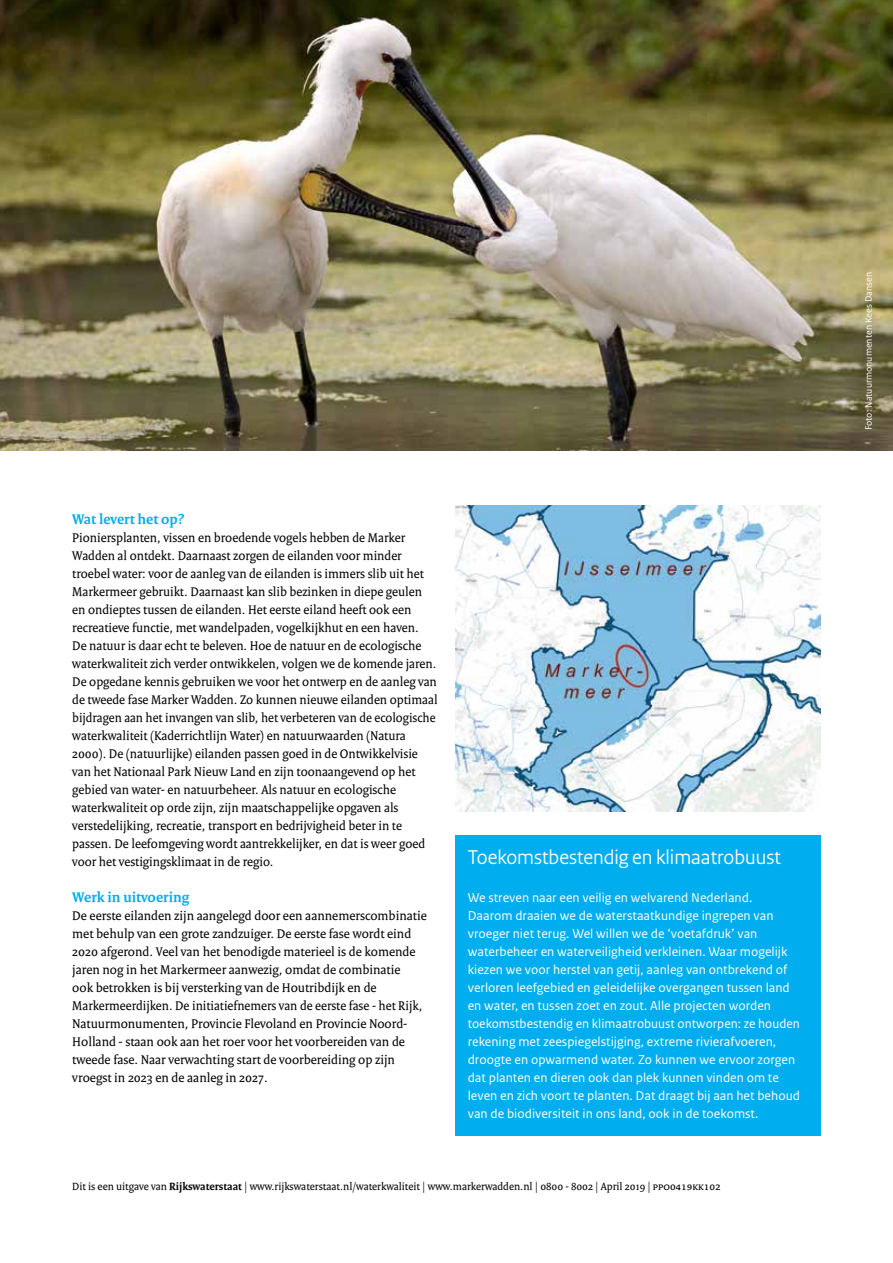
<style>
.page{position:relative;width:893px;height:1263px;background:#fff}
.page>*{position:absolute;margin:0;border:0;box-sizing:border-box;transform-origin:0 0}
._20_RO_Kader_Kop_Cya{font:21px "Rijksoverheid Sans Heading";color:#fff}
._05_RO_Alineakop{font:700 15px "Rijksoverheid Serif";color:#00aeef}
._10_RO_Broodtekst{font:13.5px/18px "Rijksoverheid Serif";color:#000}
._24_RO_Kader_Broodte{font:13.5px/18px "Rijksoverheid Sans Text";color:#fff}
.t1{font:11.25px "Rijksoverheid Serif";color:#000}
.t2{font:9.75px "Rijksoverheid Sans Text";color:#fff}
.s1{font-weight:700}
</style>
<div class="page">
<img style="left:0;top:0;width:893px;height:450px">
<img style="left:455px;top:506px;width:366px;height:306px">
<div style="left:455px;top:835px;width:366px;height:301px;background:#00aeef"></div>
<p class="_05_RO_Alineakop" style="left:72px;top:510px;width:114px">Wat levert het op?</p>
<p class="_10_RO_Broodtekst" style="left:72px;top:528px;width:367px">Pioniersplanten, vissen en broedende vogels hebben de Marker Wadden al ontdekt. Daarnaast zorgen de eilanden voor minder troebel water: voor de aanleg van de eilanden is immers slib uit het Markermeer gebruikt. Daarnaast kan slib bezinken in diepe geulen en ondieptes tussen de eilanden. Het eerste eiland heeft ook een recreatieve functie, met wandelpaden, vogelkijkhut en een haven.<br>De natuur is daar echt te beleven. Hoe de natuur en de ecologische waterkwaliteit zich verder ontwikkelen, volgen we de komende jaren.<br>De opgedane kennis gebruiken we voor het ontwerp en de aanleg van de tweede fase Marker Wadden. Zo kunnen nieuwe eilanden optimaal bijdragen aan het invangen van slib, het verbeteren van de ecologische waterkwaliteit (Kaderrichtlijn Water) en natuurwaarden (Natura 2000). De (natuurlijke) eilanden passen goed in de Ontwikkelvisie van het Nationaal Park Nieuw Land en zijn toonaangevend op het gebied van water- en natuurbeheer. Als natuur en ecologische waterkwaliteit op orde zijn, zijn maatschappelijke opgaven als verstedelijking, recreatie, transport en bedrijvigheid beter in te passen. De leefomgeving wordt aantrekkelijker, en dat is weer goed voor het vestigingsklimaat in de regio.</p>
<p class="_05_RO_Alineakop" style="left:72px;top:888px;width:118px">Werk in uitvoering</p>
<p class="_10_RO_Broodtekst" style="left:72px;top:906px;width:356px">De eerste eilanden zijn aangelegd door een aannemerscombinatie met behulp van een grote zandzuiger. De eerste fase wordt eind 2020 afgerond. Veel van het benodigde materieel is de komende jaren nog in het Markermeer aanwezig, omdat de combinatie<br>ook betrokken is bij versterking van de Houtribdijk en de Markermeerdijken. De initiatiefnemers van de eerste fase - het Rijk, Natuurmonumenten, Provincie Flevoland en Provincie Noord-Holland - staan ook aan het roer voor het voorbereiden van de tweede fase. Naar verwachting start de voorbereiding op zijn vroegst in 2023 en de aanleg in 2027.</p>
<p class="_20_RO_Kader_Kop_Cya" style="left:468px;top:845px;width:315px">Toekomstbestendig en klimaatrobuust</p>
<p class="_24_RO_Kader_Broodte" style="left:468px;top:889px;width:334px">We streven naar een veilig en welvarend Nederland.<br>Daarom draaien we de waterstaatkundige ingrepen van vroeger niet terug. Wel willen we de ‘voetafdruk’ van waterbeheer en waterveiligheid verkleinen. Waar mogelijk kiezen we voor herstel van getij, aanleg van ontbrekend of verloren leefgebied en geleidelijke overgangen tussen land en water, en tussen zoet en zout. Alle projecten worden toekomstbestendig en klimaatrobuust ontworpen: ze houden rekening met zeespiegelstijging, extreme rivierafvoeren, droogte en opwarmend water. Zo kunnen we ervoor zorgen dat planten en dieren ook dan plek kunnen vinden om te leven en zich voort te planten. Dat draagt bij aan het behoud van de biodiversiteit in ons land, ook in de toekomst.</p>
<p class="t1" style="left:72px;top:1179px;width:650px">Dit is een uitgave van <span class="s1">Rijkswaterstaat</span> | www.rijkswaterstaat.nl/waterkwaliteit | www.markerwadden.nl | 0800 - 8002 | April 2019 | ppo0419kk102</p>
<p class="t2" style="left:863px;top:430px;width:160px;rotate:-90deg">Foto: Natuurmonumenten Kees Dansen</p>
</div>
